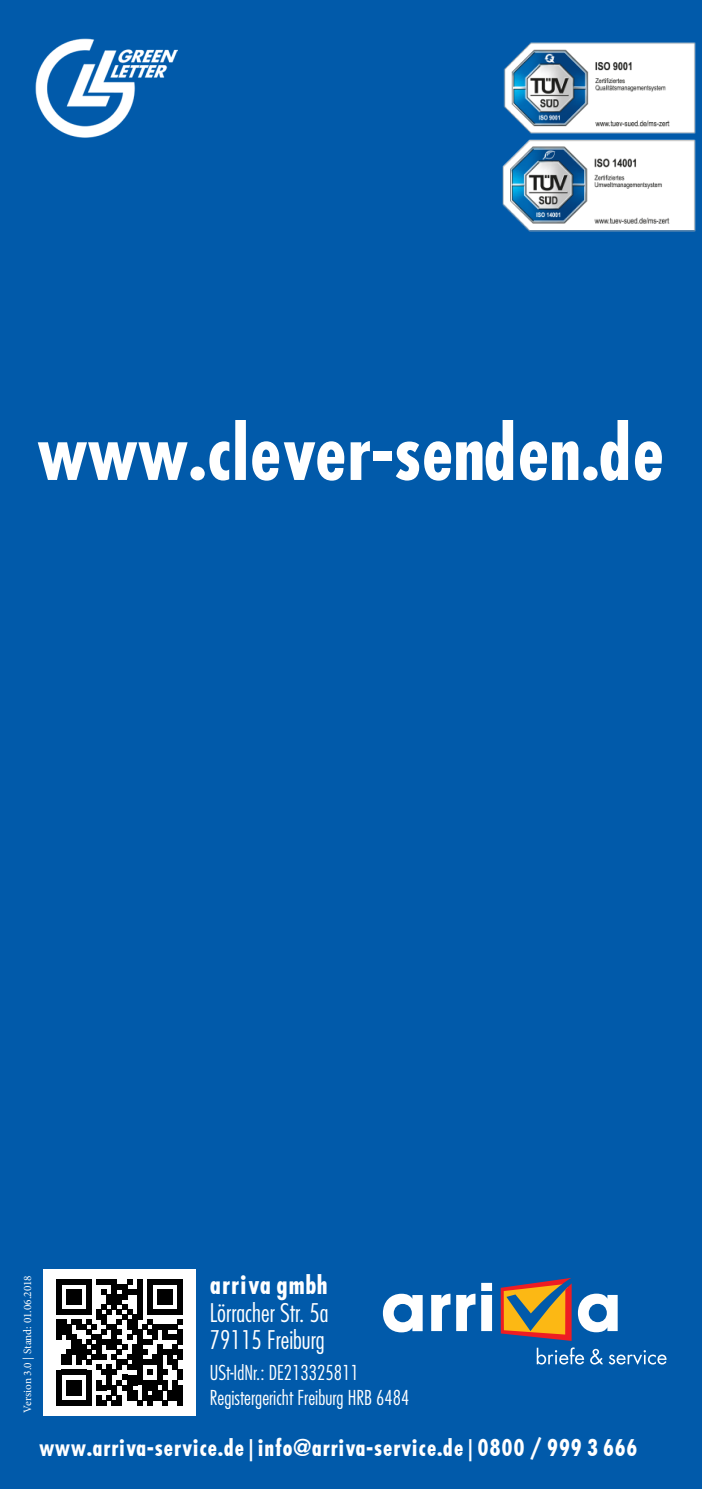
<style>
.page{position:relative;width:702px;height:1489px;background:#fff}
.page>*{position:absolute;margin:0;border:0;box-sizing:border-box;transform-origin:0 0}
.t1{font:700 75px "Futura Cond";letter-spacing:-.04em;color:#fff}
.t2{font:300 condensed 25px/27.5px "Futura LT";color:#fff}
.t3{font:700 25px "Futura Cond";color:#fff}
.t4{font:700 22.5px "Futura Cond";letter-spacing:-.01em;color:#fff}
.t5{font:300 condensed 20px/25px "Futura LT";color:#fff}
.t6{font:11.25px "Minion Pro";color:#fff}
</style>
<div class="page">
<div style="left:0;top:0;width:702px;height:1488px;background:#015aaa"></div>
<svg style="left:431px;top:1293px;width:19px;height:37px"></svg>
<svg style="left:456px;top:1293px;width:19px;height:37px"></svg>
<svg style="left:481px;top:1282px;width:11px;height:48px"></svg>
<svg style="left:578px;top:1293px;width:39px;height:39px"></svg>
<svg style="left:383px;top:1293px;width:39px;height:39px"></svg>
<svg style="left:536px;top:1347px;width:48px;height:17px"></svg>
<svg style="left:590px;top:1348px;width:76px;height:16px"></svg>
<svg style="left:500px;top:1278px;width:71px;height:62px"></svg>
<img style="left:502px;top:42px;width:194px;height:190px">
<img style="left:35px;top:38px;width:142px;height:100px">
<div style="left:43px;top:1269px;width:153px;height:145px;background:#fff"></div>
<div style="left:56px;top:1279px;width:6px;height:35px;background:#000"></div>
<div style="left:56px;top:1319px;width:6px;height:20px;background:#000"></div>
<div style="left:56px;top:1369px;width:6px;height:35px;background:#000"></div>
<div style="left:67px;top:1289px;width:5px;height:15px;background:#000"></div>
<div style="left:72px;top:1289px;width:5px;height:15px;background:#000"></div>
<div style="left:77px;top:1289px;width:5px;height:15px;background:#000"></div>
<svg style="left:62px;top:1279px;width:25px;height:5px"></svg>
<div style="left:87px;top:1279px;width:5px;height:35px;background:#000"></div>
<div style="left:107px;top:1294px;width:5px;height:10px;background:#000"></div>
<div style="left:112px;top:1279px;width:5px;height:30px;background:#000"></div>
<div style="left:117px;top:1294px;width:5px;height:10px;background:#000"></div>
<div style="left:122px;top:1284px;width:5px;height:15px;background:#000"></div>
<svg style="left:97px;top:1279px;width:40px;height:15px"></svg>
<div style="left:137px;top:1279px;width:5px;height:40px;background:#000"></div>
<div style="left:147px;top:1279px;width:5px;height:35px;background:#000"></div>
<div style="left:157px;top:1289px;width:5px;height:15px;background:#000"></div>
<div style="left:162px;top:1289px;width:5px;height:15px;background:#000"></div>
<div style="left:167px;top:1289px;width:5px;height:15px;background:#000"></div>
<svg style="left:152px;top:1279px;width:25px;height:5px"></svg>
<div style="left:177px;top:1279px;width:5px;height:35px;background:#000"></div>
<svg style="left:62px;top:1304px;width:120px;height:100px"></svg>
<div style="left:177px;top:1329px;width:5px;height:15px;background:#000"></div>
<div style="left:177px;top:1349px;width:5px;height:10px;background:#000"></div>
<div style="left:177px;top:1369px;width:5px;height:10px;background:#000"></div>
<div style="left:177px;top:1384px;width:5px;height:20px;background:#000"></div>
<p class="t1" style="left:35px;top:404px;width:631px">www.clever-senden.de</p>
<p class="t3" style="left:210px;top:1269px;width:119px">arriva gmbh</p>
<p class="t2" style="left:210px;top:1298px;width:120px">Lörracher Str. 5a<br>79115 Freiburg</p>
<p class="t5" style="left:210px;top:1359px;width:201px">USt-IdNr.: DE213325811<br>Registergericht Freiburg HRB 6484</p>
<p class="t4" style="left:39px;top:1433px;width:600px">www.arriva-service.de | info@arriva-service.de | 0800 / 999 3 666</p>
<p class="t6" style="left:20px;top:1412px;width:139px;rotate:-90deg">Version 3.0 | Stand: 01.06.2018</p>
</div>
